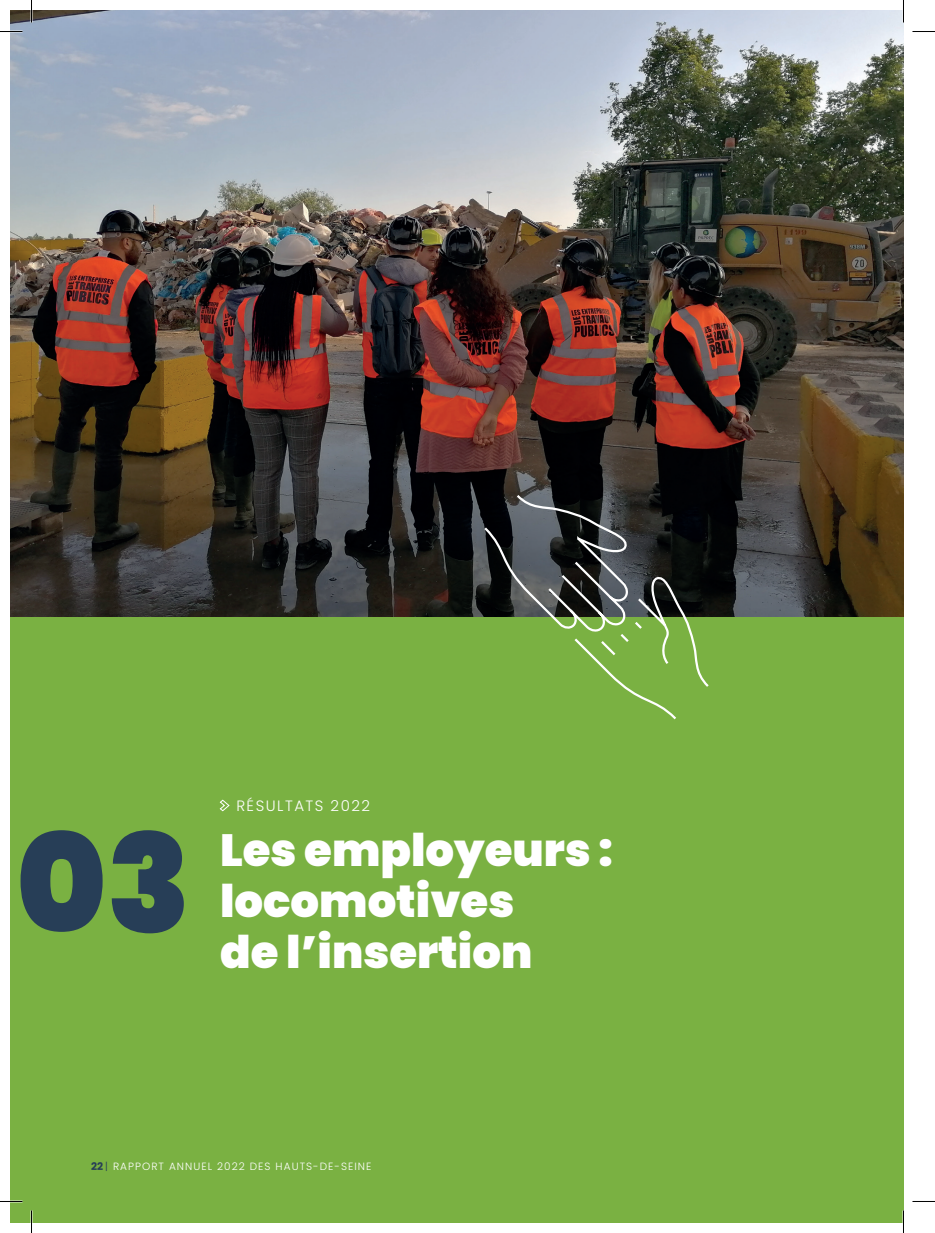
<style>
.page{position:relative;width:935px;height:1233px;background:#fff}
.page>*{position:absolute;margin:0;border:0;box-sizing:border-box;transform-origin:0 0}
.t1{font:900 136.65px "Poppins";color:#273e57}
.t2{font:900 45px/51px "Poppins";color:#fff}
.t3{font:300 15px "Poppins";letter-spacing:.1em;color:#fff}
.t4{font:300 10.5px "Poppins";letter-spacing:.1em;color:#fff}
.s1{font-weight:700;color:#273e57}
.s2{color:#273e57}
</style>
<div class="page">
<div style="left:10px;top:32px;width:893px;height:1190px;background:#7ab142"></div>
<img style="left:10px;top:10px;width:893px;height:606px">
<svg style="left:482px;top:492px;width:229px;height:228px"></svg>
<svg style="left:220px;top:799px;width:9px;height:12px"></svg>
<hr style="left:0;top:1200px;width:22px;height:2px;background:#fff">
<hr style="left:902px;top:0;width:2px;height:23px;background:#fff">
<hr style="left:902px;top:1210px;width:2px;height:22px;background:#fff">
<svg style="left:0;top:31px;width:22px;height:1px"></svg>
<svg style="left:912px;top:31px;width:23px;height:1px"></svg>
<svg style="left:0;top:1201px;width:22px;height:1px"></svg>
<svg style="left:912px;top:1201px;width:23px;height:1px"></svg>
<svg style="left:31px;top:0;width:1px;height:23px"></svg>
<svg style="left:31px;top:1210px;width:1px;height:22px"></svg>
<svg style="left:903px;top:0;width:1px;height:23px"></svg>
<svg style="left:903px;top:1210px;width:1px;height:22px"></svg>
<h1 class="t1" style="left:16px;top:805px;width:176px">03</h1>
<p class="t3" style="left:236px;top:797px;width:135px">RÉSULTATS 2022</p>
<p class="t2" style="left:220px;top:824px;width:394px">Les employeurs : locomotives</p>
<p class="t2" style="left:220px;top:926px;width:314px">de l’insertion</p>
<p class="t4" style="left:91px;top:1160px;width:282px"><span class="s1">22</span> <span class="s2">|</span> RAPPORT ANNUEL 2022 DES HAUTS-DE-SEINE</p>
</div>
